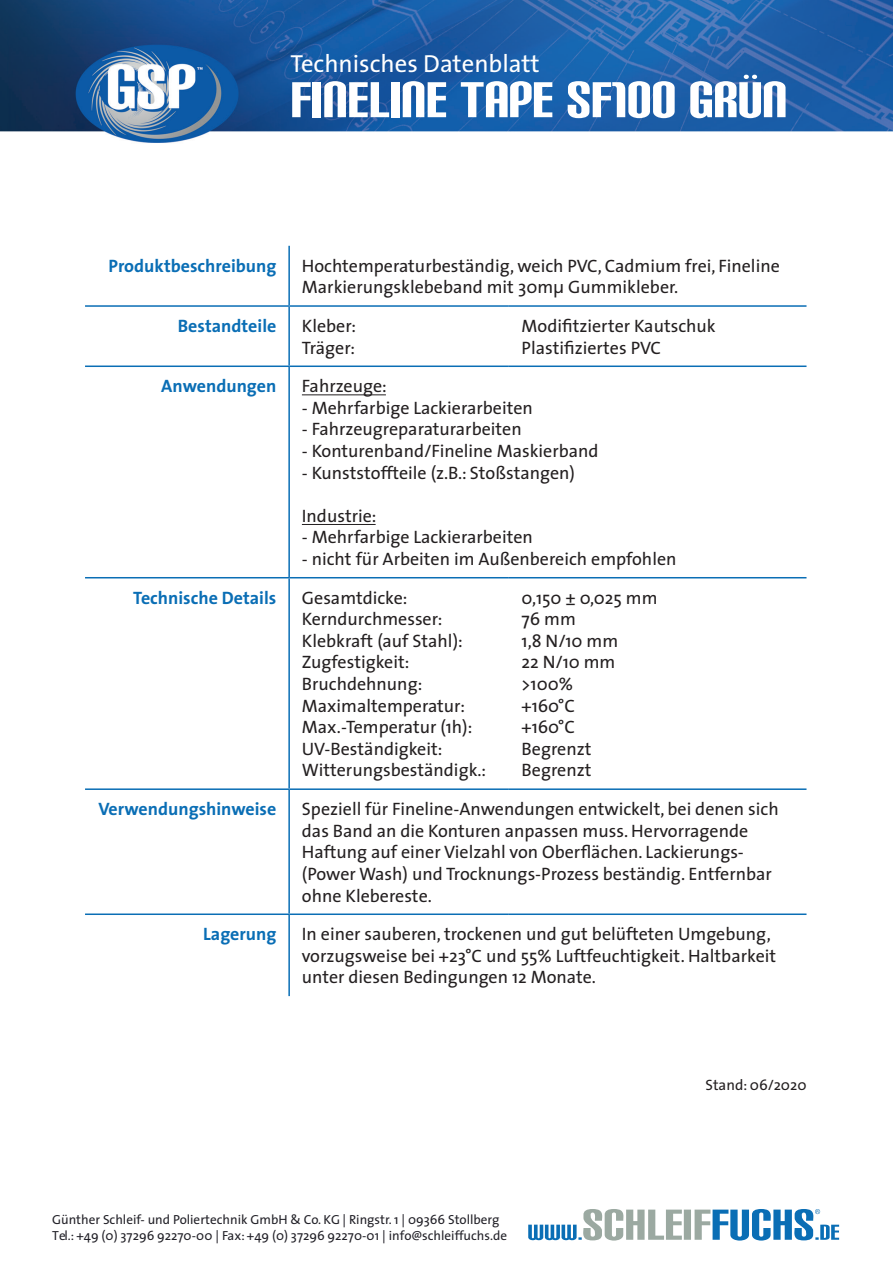
<style>
.page{position:relative;width:893px;height:1263px;background:#fff}
.page>*{position:absolute;margin:0;border:0;box-sizing:border-box;transform-origin:0 0}
.t1{font:60px "Carbon Block";color:#fff}
.t2{font:24.75px "The Sans";color:#fff}
.t3{font:18px/21.6px "The Sans";color:#231f20}
.t4{font:700 18px "The Sans";color:#0a6eb5}
.t5{font:15px "The Sans";color:#231f20}
.t6{font:13.2px/15.8px "The Sans";color:#222128}
</style>
<div class="page">
<img style="left:1px;top:0;width:892px;height:143px">
<svg style="left:528px;top:1209px;width:311px;height:31px"></svg>
<hr style="left:288px;top:246px;width:2px;height:59px;background:#0a6eb5">
<hr style="left:85px;top:305px;width:204px;height:2px;background:#0a6eb5">
<hr style="left:289px;top:305px;width:220px;height:2px;background:#0a6eb5">
<hr style="left:288px;top:307px;width:2px;height:58px;background:#0a6eb5">
<hr style="left:509px;top:305px;width:297px;height:2px;background:#0a6eb5">
<hr style="left:85px;top:365px;width:204px;height:2px;background:#0a6eb5">
<hr style="left:289px;top:365px;width:220px;height:2px;background:#0a6eb5">
<hr style="left:288px;top:367px;width:2px;height:210px;background:#0a6eb5">
<hr style="left:509px;top:365px;width:297px;height:2px;background:#0a6eb5">
<hr style="left:85px;top:577px;width:204px;height:1px;background:#0a6eb5">
<hr style="left:289px;top:577px;width:220px;height:1px;background:#0a6eb5">
<hr style="left:288px;top:578px;width:2px;height:210px;background:#0a6eb5">
<hr style="left:509px;top:577px;width:297px;height:1px;background:#0a6eb5">
<hr style="left:85px;top:788px;width:204px;height:2px;background:#0a6eb5">
<hr style="left:289px;top:788px;width:220px;height:2px;background:#0a6eb5">
<hr style="left:288px;top:790px;width:2px;height:123px;background:#0a6eb5">
<hr style="left:509px;top:788px;width:297px;height:2px;background:#0a6eb5">
<hr style="left:85px;top:913px;width:204px;height:2px;background:#0a6eb5">
<hr style="left:289px;top:913px;width:220px;height:2px;background:#0a6eb5">
<hr style="left:288px;top:915px;width:2px;height:81px;background:#0a6eb5">
<hr style="left:509px;top:913px;width:297px;height:2px;background:#0a6eb5">
<hr style="left:302px;top:395px;width:84px;height:1px;background:#231f20">
<hr style="left:302px;top:524px;width:74px;height:1px;background:#231f20">
<h2 class="t2" style="left:291px;top:43px;width:251px">Technisches Datenblatt</h2>
<h1 class="t1" style="left:291px;top:71px;width:498px">FINELINE TAPE SF100 GRÜN</h1>
<p class="t4" style="left:109px;top:250px;width:169px">Produktbeschreibung</p>
<p class="t3" style="left:302px;top:254px;width:479px">Hochtemperaturbeständig, weich PVC, Cadmium frei, Fineline<br>Markierungsklebeband mit 30mμ Gummikleber.</p>
<p class="t4" style="left:178px;top:311px;width:100px">Bestandteile</p>
<p class="t3" style="left:302px;top:314px;width:56px">Kleber:<br>Träger:</p>
<p class="t3" style="left:522px;top:314px;width:196px">Modifitzierter Kautschuk<br>Plastifiziertes PVC</p>
<p class="t4" style="left:161px;top:371px;width:117px">Anwendungen</p>
<p class="t3" style="left:302px;top:375px;width:86px">Fahrzeuge:</p>
<p class="t3" style="left:302px;top:396px;width:232px">- Mehrfarbige Lackierarbeiten</p>
<p class="t3" style="left:302px;top:418px;width:221px">- Fahrzeugreparaturarbeiten</p>
<p class="t3" style="left:302px;top:439px;width:298px">- Konturenband/Fineline Maskierband</p>
<p class="t3" style="left:302px;top:461px;width:275px">- Kunststoffteile (z.B.: Stoßstangen)</p>
<p class="t3" style="left:302px;top:504px;width:76px">Industrie:</p>
<p class="t3" style="left:302px;top:526px;width:232px">- Mehrfarbige Lackierarbeiten</p>
<p class="t3" style="left:302px;top:547px;width:376px">- nicht für Arbeiten im Außenbereich empfohlen</p>
<p class="t4" style="left:133px;top:582px;width:145px">Technische Details</p>
<p class="t3" style="left:302px;top:586px;width:186px">Gesamtdicke:<br>Kerndurchmesser:<br>Klebkraft (auf Stahl):<br>Zugfestigkeit:<br>Bruchdehnung:<br>Maximaltemperatur:<br>Max.-Temperatur (1h):<br>UV-Beständigkeit:<br>Witterungsbeständigk.:</p>
<p class="t3" style="left:522px;top:586px;width:137px">0,150 ± 0,025 mm<br>76 mm<br>1,8 N/10 mm<br>22 N/10 mm &gt;100%<br>+160°C<br>+160°C<br>Begrenzt<br>Begrenzt</p>
<p class="t4" style="left:98px;top:794px;width:180px">Verwendungshinweise</p>
<p class="t3" style="left:302px;top:798px;width:478px">Speziell für Fineline-Anwendungen entwickelt, bei denen sich das Band an die Konturen anpassen muss. Hervorragende Haftung auf einer Vielzahl von Oberflächen. Lackierungs-(Power Wash) und Trocknungs-Prozess beständig. Entfernbar ohne Klebereste.</p>
<p class="t4" style="left:203px;top:919px;width:75px">Lagerung</p>
<p class="t3" style="left:302px;top:923px;width:476px">In einer sauberen, trockenen und gut belüfteten Umgebung, vorzugsweise bei +23°C und 55% Luftfeuchtigkeit. Haltbarkeit unter diesen Bedingungen 12 Monate.</p>
<p class="t6" style="left:52px;top:1211px;width:456px">Günther Schleif- und Poliertechnik GmbH &amp; Co. KG | Ringstr. 1 | 09366 Stollberg<br>Tel.: +49 (0) 37296 92270-00 | Fax: +49 (0) 37296 92270-01 | info@schleiffuchs.de</p>
<p class="t5" style="left:705px;top:1072px;width:103px">Stand: 06/2020</p>
</div>
